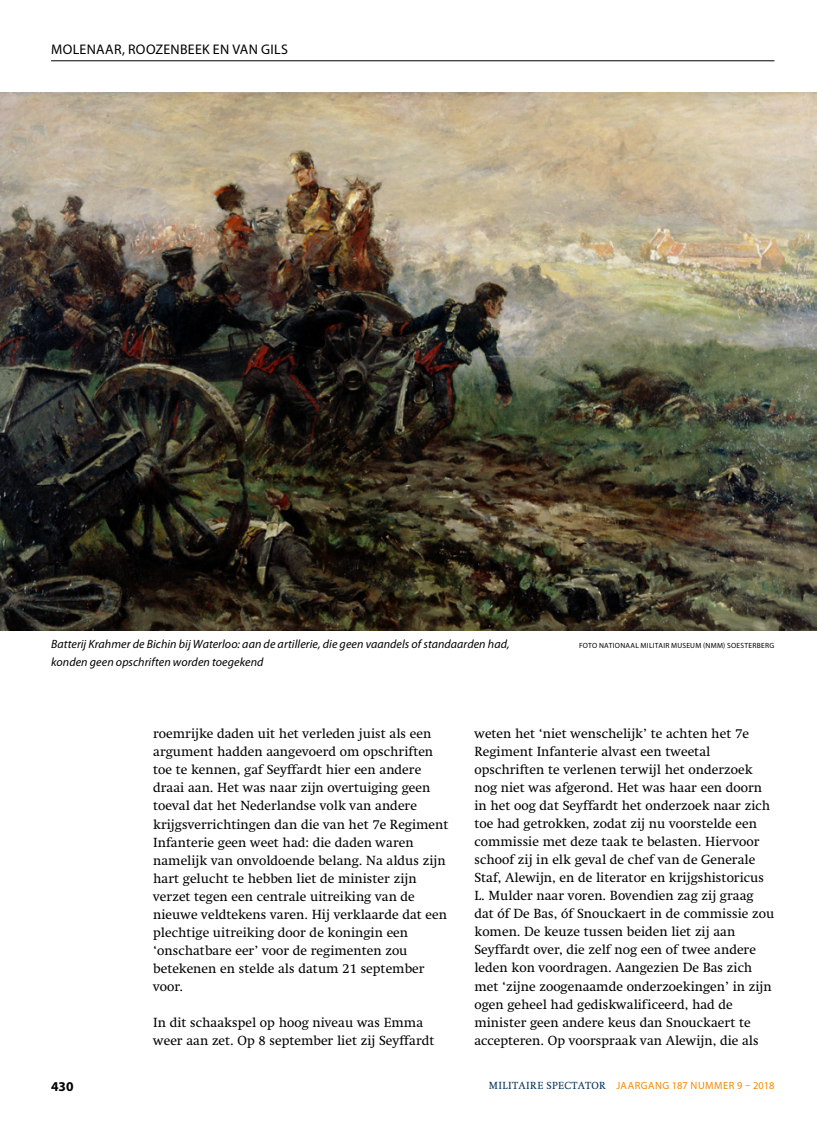
<style>
.page{position:relative;width:817px;height:1136px;background:#fff}
.page>*{position:absolute;margin:0;border:0;box-sizing:border-box;transform-origin:0 0}
.t1{font:13.95px "Myriad Pro";letter-spacing:.02em;color:#000}
.t2{font:13.5px/18px "Swift LT Std";color:#000}
.t3{font:700 13.5px "Myriad Pro";color:#000}
.t4{font:italic 12px/18px "Myriad Pro";letter-spacing:.005em;color:#000}
.t5{font:10.5px "Myriad Pro";letter-spacing:.045em;color:#f58900}
.t6{font:7.5px "Myriad Pro";letter-spacing:.035em;color:#000}
.s1{font-family:"Swift LT Std";color:#00325c}
</style>
<div class="page">
<hr style="left:51px;top:60px;width:723px;height:1px;background:#000">
<img style="left:0;top:92px;width:816px;height:538px">
<p class="t1" style="left:51px;top:41px;width:238px">MOLENAAR, ROOZENBEEK EN VAN GILS</p>
<p class="t4" style="left:51px;top:635px;width:460px">Batterij Krahmer de Bichin bij Waterloo: aan de artillerie, die geen vaandels of standaarden had, konden geen opschriften worden toegekend</p>
<p class="t6" style="left:579px;top:641px;width:197px">FOTO NATIONAAL MILITAIR MUSEUM (NMM) SOESTERBERG</p>
<p class="t2" style="left:153px;top:725px;width:297px">roemrijke daden uit het verleden juist als een argument hadden aangevoerd om opschriften toe te kennen, gaf Seyffardt hier een andere draai aan. Het was naar zijn overtuiging geen toeval dat het Nederlandse volk van andere krijgsverrichtingen dan die van het 7e Regiment Infanterie geen weet had: die daden waren namelijk van onvoldoende belang. Na aldus zijn hart gelucht te hebben liet de minister zijn verzet tegen een centrale uitreiking van de nieuwe veldtekens varen. Hij verklaarde dat een plechtige uitreiking door de koningin een ‘onschatbare eer’ voor de regimenten zou betekenen en stelde als datum 21 september voor.</p>
<p class="t2" style="left:153px;top:1013px;width:283px">In dit schaakspel op hoog niveau was Emma weer aan zet. Op 8 september liet zij Seyffardt</p>
<p class="t2" style="left:474px;top:725px;width:301px">weten het ‘niet wenschelijk’ te achten het 7e Regiment Infanterie alvast een tweetal opschriften te verlenen terwijl het onderzoek nog niet was afgerond. Het was haar een doorn in het oog dat Seyffardt het onderzoek naar zich toe had getrokken, zodat zij nu voorstelde een commissie met deze taak te belasten. Hiervoor schoof zij in elk geval de chef van de Generale Staf, Alewijn, en de literator en krijgshistoricus L. Mulder naar voren. Bovendien zag zij graag dat óf De Bas, óf Snouckaert in de commissie zou komen. De keuze tussen beiden liet zij aan Seyffardt over, die zelf nog een of twee andere leden kon voordragen. Aangezien De Bas zich met ‘zijne zoogenaamde onderzoekingen’ in zijn ogen geheel had gediskwalificeerd, had de minister geen andere keus dan Snouckaert te accepteren. Op voorspraak van Alewijn, die als</p>
<p class="t3" style="left:51px;top:1077px;width:24px">430</p>
<p class="t5" style="left:489px;top:1078px;width:287px"><span class="s1">MILITAIRE SPECTATOR</span> JAARGANG 187 NUMMER 9 – 2018</p>
</div>
